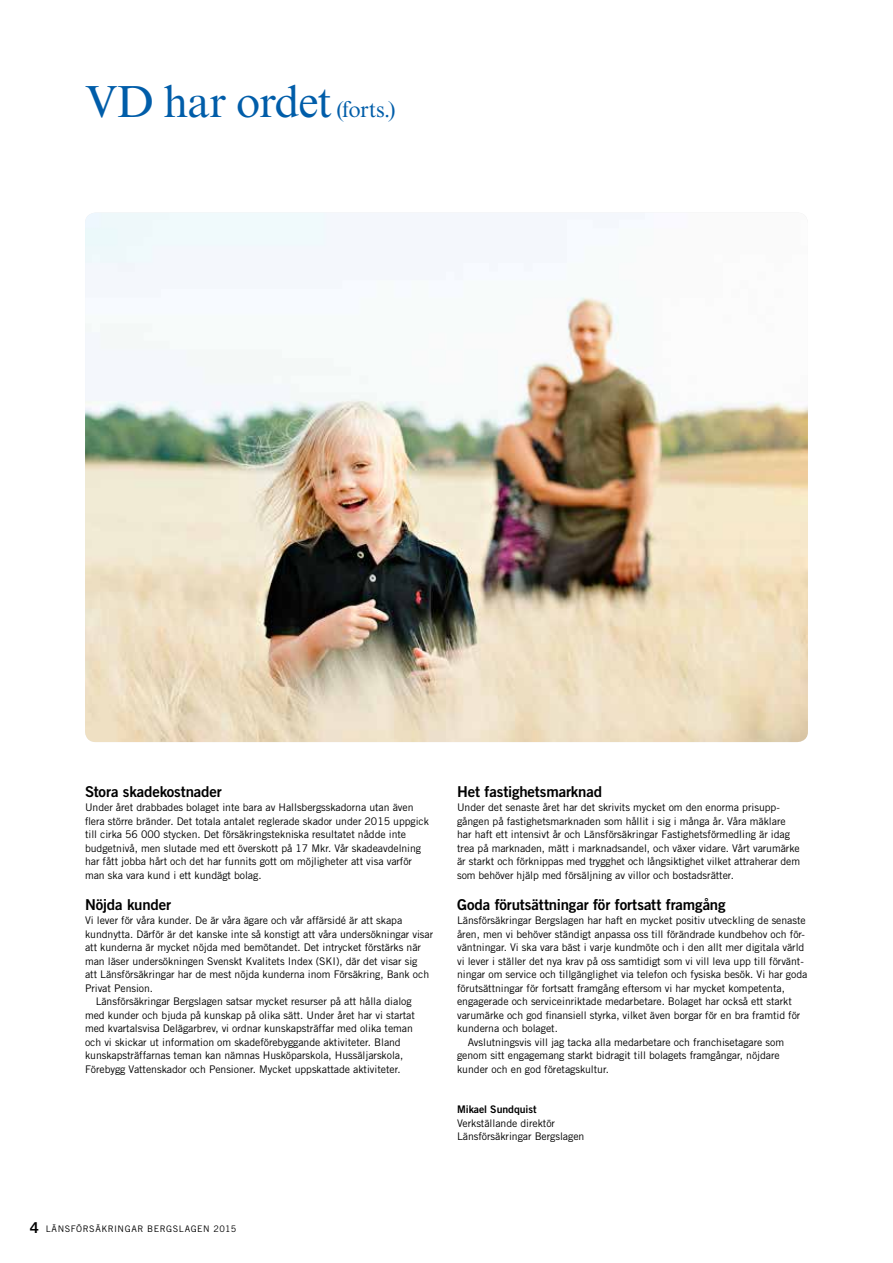
<style>
.page{position:relative;width:893px;height:1263px;background:#fff}
.page>*{position:absolute;margin:0;border:0;box-sizing:border-box;transform-origin:0 0}
.t1{font:45px "LF Times";letter-spacing:-.025em;color:#005da9}
.t2{font:700 15px "LF Trade";letter-spacing:-.01em;color:#000}
.t3{font:500 10.5px/13.5px "LF Trade";letter-spacing:-.005em;color:#000}
.t4{font:700 10.5px "LF Trade";letter-spacing:-.005em;color:#000}
.t5{font:500 9px "LF Trade";letter-spacing:.06em;color:#000}
.s1{font-size:22.5px}
.s2{font-weight:700;font-size:15px}
</style>
<div class="page">
<img style="left:85px;top:213px;width:723px;height:529px">
<h1 class="t1" style="left:85px;top:76px;width:312px">VD har ordet <span class="s1">(forts.)</span></h1>
<h2 class="t2" style="left:85px;top:782px;width:138px">Stora skadekostnader</h2>
<p class="t3" style="left:85px;top:800px;width:346px">Under året drabbades bolaget inte bara av Hallsbergsskadorna utan även flera större bränder. Det totala antalet reglerade skador under 2015 uppgick till cirka 56 000 stycken. Det försäkringstekniska resultatet nådde inte budgetnivå, men slutade med ett överskott på 17 Mkr. Vår skadeavdelning har fått jobba hårt och det har funnits gott om möjligheter att visa varför man ska vara kund i ett kundägt bolag.</p>
<h2 class="t2" style="left:85px;top:895px;width:88px">Nöjda kunder</h2>
<p class="t3" style="left:85px;top:914px;width:319px">Vi lever för våra kunder. De är våra ägare och vår affärsidé är att skapa</p>
<p class="t3" style="left:85px;top:927px;width:350px">kundnytta. Därför är det kanske inte så konstigt att våra undersökningar visar</p>
<p class="t3" style="left:85px;top:941px;width:337px">att kunderna är mycket nöjda med bemötandet. Det intrycket förstärks när</p>
<p class="t3" style="left:85px;top:954px;width:334px">man läser undersökningen Svenskt Kvalitets Index (SKI), där det visar sig</p>
<p class="t3" style="left:85px;top:968px;width:346px">att Länsförsäkringar har de mest nöjda kunderna inom Försäkring, Bank och</p>
<p class="t3" style="left:85px;top:981px;width:70px">Privat Pension.</p>
<p class="t3" style="left:96px;top:995px;width:317px">Länsförsäkringar Bergslagen satsar mycket resurser på att hålla dialog</p>
<p class="t3" style="left:85px;top:1008px;width:331px">med kunder och bjuda på kunskap på olika sätt. Under året har vi startat</p>
<p class="t3" style="left:85px;top:1022px;width:329px">med kvartalsvisa Delägarbrev, vi ordnar kunskapsträffar med olika teman</p>
<p class="t3" style="left:85px;top:1035px;width:317px">och vi skickar ut information om skadeförebyggande aktiviteter. Bland</p>
<p class="t3" style="left:85px;top:1049px;width:320px">kunskapsträffarnas teman kan nämnas Husköparskola, Hussäljarskola,</p>
<p class="t3" style="left:85px;top:1062px;width:317px">Förebygg Vattenskador och Pensioner. Mycket uppskattade aktiviteter.</p>
<h2 class="t2" style="left:457px;top:782px;width:146px">Het fastighetsmarknad</h2>
<p class="t3" style="left:457px;top:800px;width:345px">Under det senaste året har det skrivits mycket om den enorma prisupp&shy;gången på fastighetsmarknaden som hållit i sig i många år. Våra mäklare har haft ett intensivt år och Länsförsäkringar Fastighetsförmedling är idag trea på marknaden, mätt i marknadsandel, och växer vidare. Vårt varumärke är starkt och förknippas med trygghet och långsiktighet vilket attraherar dem som behöver hjälp med försäljning av villor och bostadsrätter.</p>
<h2 class="t2" style="left:457px;top:895px;width:270px">Goda förutsättningar för fortsatt framgång</h2>
<p class="t3" style="left:457px;top:914px;width:350px">Länsförsäkringar Bergslagen har haft en mycket positiv utveckling de senaste</p>
<p class="t3" style="left:457px;top:927px;width:349px">åren, men vi behöver ständigt anpassa oss till förändrade kundbehov och för-</p>
<p class="t3" style="left:457px;top:941px;width:349px">väntningar. Vi ska vara bäst i varje kundmöte och i den allt mer digitala värld</p>
<p class="t3" style="left:457px;top:954px;width:348px">vi lever i ställer det nya krav på oss samtidigt som vi vill leva upp till förvänt-</p>
<p class="t3" style="left:457px;top:968px;width:352px">ningar om service och tillgänglighet via telefon och fysiska besök. Vi har goda</p>
<p class="t3" style="left:457px;top:981px;width:329px">förutsättningar för fortsatt framgång eftersom vi har mycket kompetenta,</p>
<p class="t3" style="left:457px;top:995px;width:336px">engagerade och serviceinriktade medarbetare. Bolaget har också ett starkt</p>
<p class="t3" style="left:457px;top:1008px;width:345px">varumärke och god finansiell styrka, vilket även borgar för en bra framtid för</p>
<p class="t3" style="left:457px;top:1022px;width:102px">kunderna och bolaget.</p>
<p class="t3" style="left:468px;top:1035px;width:318px">Avslutningsvis vill jag tacka alla medarbetare och franchisetagare som</p>
<p class="t3" style="left:457px;top:1049px;width:324px">genom sitt engagemang starkt bidragit till bolagets framgångar, nöjdare</p>
<p class="t3" style="left:457px;top:1062px;width:154px">kunder och en god företagskultur.</p>
<p class="t4" style="left:457px;top:1103px;width:81px">Mikael Sundquist</p>
<p class="t3" style="left:457px;top:1116px;width:129px">Verkställande direktör<br>Länsförsäkringar Bergslagen</p>
<p class="t5" style="left:30px;top:1223px;width:208px"><span class="s2">4</span> LÄNSFÖRSÄKRINGAR BERGSLAGEN 2015</p>
</div>
